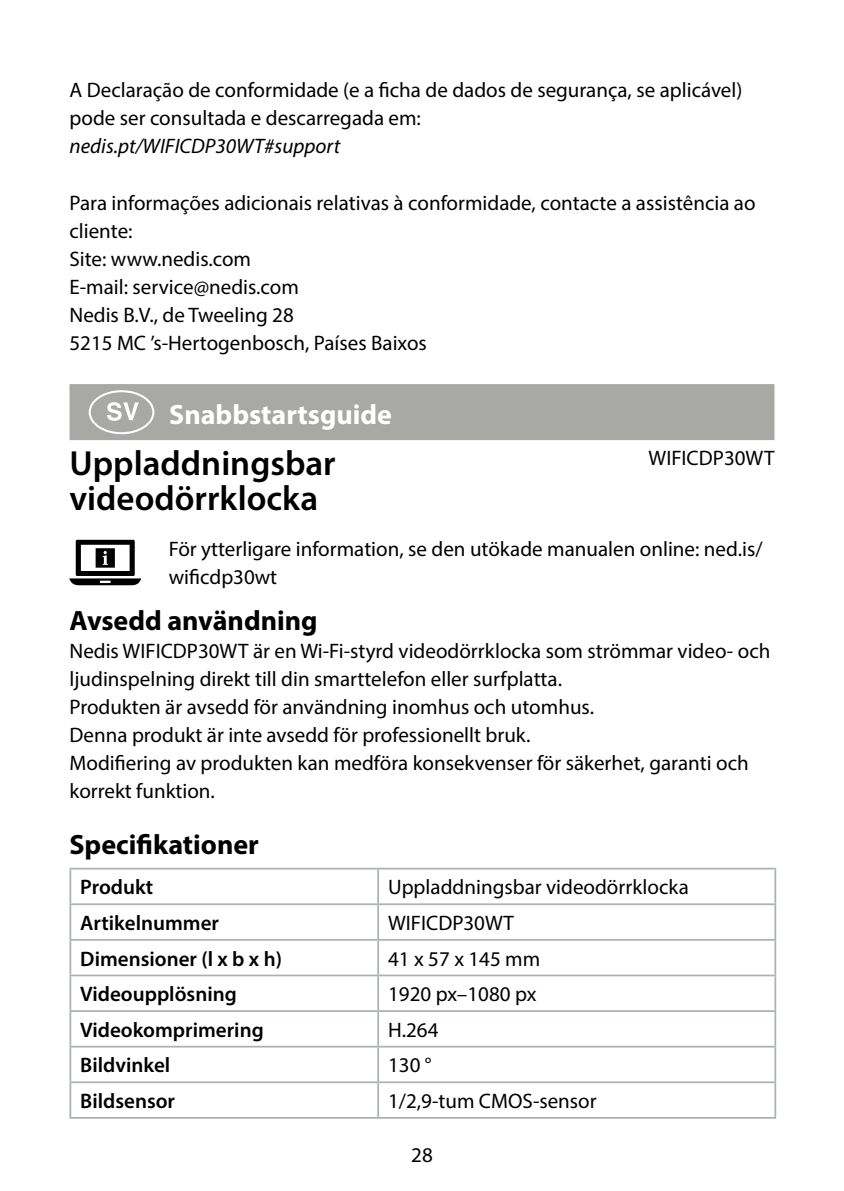
<style>
.page{position:relative;width:844px;height:1191px;background:#fff}
.page>*{position:absolute;margin:0;border:0;box-sizing:border-box;transform-origin:0 0}
.t1{font:63px "manualise countrycodes";color:#fff}
.t2{font:600 35px/35px "Myriad Pro";color:#000}
.t3{font:700 28px "Myriad Pro";color:#000}
.t4{font:700 28px "Myriad Pro";color:#fff}
.t5{font:21px/28px "Myriad Pro";color:#000}
.t6{font:600 21px "Myriad Pro";color:#000}
.t7{font:italic 21px "Myriad Pro";color:#000}
</style>
<div class="page">
<div style="left:69px;top:384px;width:705px;height:56px;background:#a8a8a7"></div>
<svg style="left:69px;top:540px;width:72px;height:45px"></svg>
<hr style="left:69px;top:867px;width:309px;height:2px;background:#abb2b0">
<hr style="left:69px;top:869px;width:2px;height:34px;background:#abb2b0">
<hr style="left:378px;top:867px;width:398px;height:2px;background:#abb2b0">
<hr style="left:377px;top:869px;width:2px;height:34px;background:#abb2b0">
<hr style="left:774px;top:869px;width:2px;height:34px;background:#abb2b0">
<hr style="left:69px;top:903px;width:309px;height:2px;background:#abb2b0">
<hr style="left:69px;top:905px;width:2px;height:34px;background:#abb2b0">
<hr style="left:378px;top:903px;width:398px;height:2px;background:#abb2b0">
<hr style="left:377px;top:905px;width:2px;height:34px;background:#abb2b0">
<hr style="left:774px;top:905px;width:2px;height:34px;background:#abb2b0">
<hr style="left:69px;top:939px;width:309px;height:1px;background:#abb2b0">
<hr style="left:69px;top:940px;width:2px;height:34px;background:#abb2b0">
<hr style="left:378px;top:939px;width:398px;height:1px;background:#abb2b0">
<hr style="left:377px;top:940px;width:2px;height:34px;background:#abb2b0">
<hr style="left:774px;top:940px;width:2px;height:34px;background:#abb2b0">
<hr style="left:69px;top:974px;width:309px;height:2px;background:#abb2b0">
<hr style="left:69px;top:976px;width:2px;height:34px;background:#abb2b0">
<hr style="left:378px;top:974px;width:398px;height:2px;background:#abb2b0">
<hr style="left:377px;top:976px;width:2px;height:34px;background:#abb2b0">
<hr style="left:774px;top:976px;width:2px;height:34px;background:#abb2b0">
<hr style="left:69px;top:1010px;width:309px;height:2px;background:#abb2b0">
<hr style="left:69px;top:1012px;width:2px;height:33px;background:#abb2b0">
<hr style="left:378px;top:1010px;width:398px;height:2px;background:#abb2b0">
<hr style="left:377px;top:1012px;width:2px;height:33px;background:#abb2b0">
<hr style="left:774px;top:1012px;width:2px;height:33px;background:#abb2b0">
<hr style="left:69px;top:1045px;width:309px;height:2px;background:#abb2b0">
<hr style="left:69px;top:1047px;width:2px;height:34px;background:#abb2b0">
<hr style="left:378px;top:1045px;width:398px;height:2px;background:#abb2b0">
<hr style="left:377px;top:1047px;width:2px;height:34px;background:#abb2b0">
<hr style="left:774px;top:1047px;width:2px;height:34px;background:#abb2b0">
<hr style="left:69px;top:1081px;width:309px;height:2px;background:#abb2b0">
<hr style="left:69px;top:1083px;width:2px;height:34px;background:#abb2b0">
<hr style="left:378px;top:1081px;width:398px;height:2px;background:#abb2b0">
<hr style="left:377px;top:1083px;width:2px;height:34px;background:#abb2b0">
<hr style="left:774px;top:1083px;width:2px;height:34px;background:#abb2b0">
<hr style="left:69px;top:1117px;width:309px;height:1px;background:#abb2b0">
<hr style="left:378px;top:1117px;width:398px;height:1px;background:#abb2b0">
<p class="t5" style="left:69px;top:76px;width:674px">A Declaração de conformidade (e a ficha de dados de segurança, se aplicável) pode ser consultada e descarregada em:</p>
<p class="t7" style="left:69px;top:133px;width:272px">nedis.pt/WIFICDP30WT#support</p>
<p class="t5" style="left:69px;top:188px;width:687px">Para informações adicionais relativas à conformidade, contacte a assistência ao cliente:<br>Site: www.nedis.com<br>E-mail: service@nedis.com<br>Nedis B.V., de Tweeling 28<br>5215 MC ’s-Hertogenbosch, Países Baixos</p>
<h1 class="t1" style="left:79px;top:375px;width:86px">e</h1>
<h3 class="t4" style="left:169px;top:396px;width:224px">Snabbstartsguide</h3>
<h2 class="t2" style="left:69px;top:445px;width:268px">Uppladdningsbar videodörrklocka</h2>
<p class="t5" style="left:648px;top:443px;width:127px">WIFICDP30WT</p>
<p class="t5" style="left:169px;top:534px;width:595px">För ytterligare information, se den utökade manualen online: ned.is/ wificdp30wt</p>
<h3 class="t3" style="left:69px;top:602px;width:249px">Avsedd användning</h3>
<p class="t5" style="left:69px;top:636px;width:702px">Nedis WIFICDP30WT är en Wi-Fi-styrd videodörrklocka som strömmar video- och ljudinspelning direkt till din smarttelefon eller surfplatta.<br>Produkten är avsedd för användning inomhus och utomhus.<br>Denna produkt är inte avsedd för professionellt bruk.<br>Modifiering av produkten kan medföra konsekvenser för säkerhet, garanti och korrekt funktion.</p>
<h3 class="t3" style="left:69px;top:826px;width:191px">Specifikationer</h3>
<p class="t6" style="left:80px;top:874px;width:74px">Produkt</p>
<p class="t5" style="left:388px;top:873px;width:302px">Uppladdningsbar videodörrklocka</p>
<p class="t6" style="left:80px;top:909px;width:140px">Artikelnummer</p>
<p class="t5" style="left:388px;top:908px;width:127px">WIFICDP30WT</p>
<p class="t6" style="left:80px;top:945px;width:203px">Dimensioner (l x b x h)</p>
<p class="t5" style="left:388px;top:944px;width:154px">41 x 57 x 145 mm</p>
<p class="t6" style="left:80px;top:980px;width:158px">Videoupplösning</p>
<p class="t5" style="left:388px;top:979px;width:150px">1920 px–1080 px</p>
<p class="t6" style="left:80px;top:1016px;width:185px">Videokomprimering</p>
<p class="t5" style="left:388px;top:1015px;width:52px">H.264</p>
<p class="t6" style="left:80px;top:1052px;width:91px">Bildvinkel</p>
<p class="t5" style="left:388px;top:1051px;width:45px">130 °</p>
<p class="t6" style="left:80px;top:1087px;width:96px">Bildsensor</p>
<p class="t5" style="left:388px;top:1086px;width:210px">1/2,9-tum CMOS-sensor</p>
<p class="t5" style="left:411px;top:1140px;width:23px">28</p>
</div>
